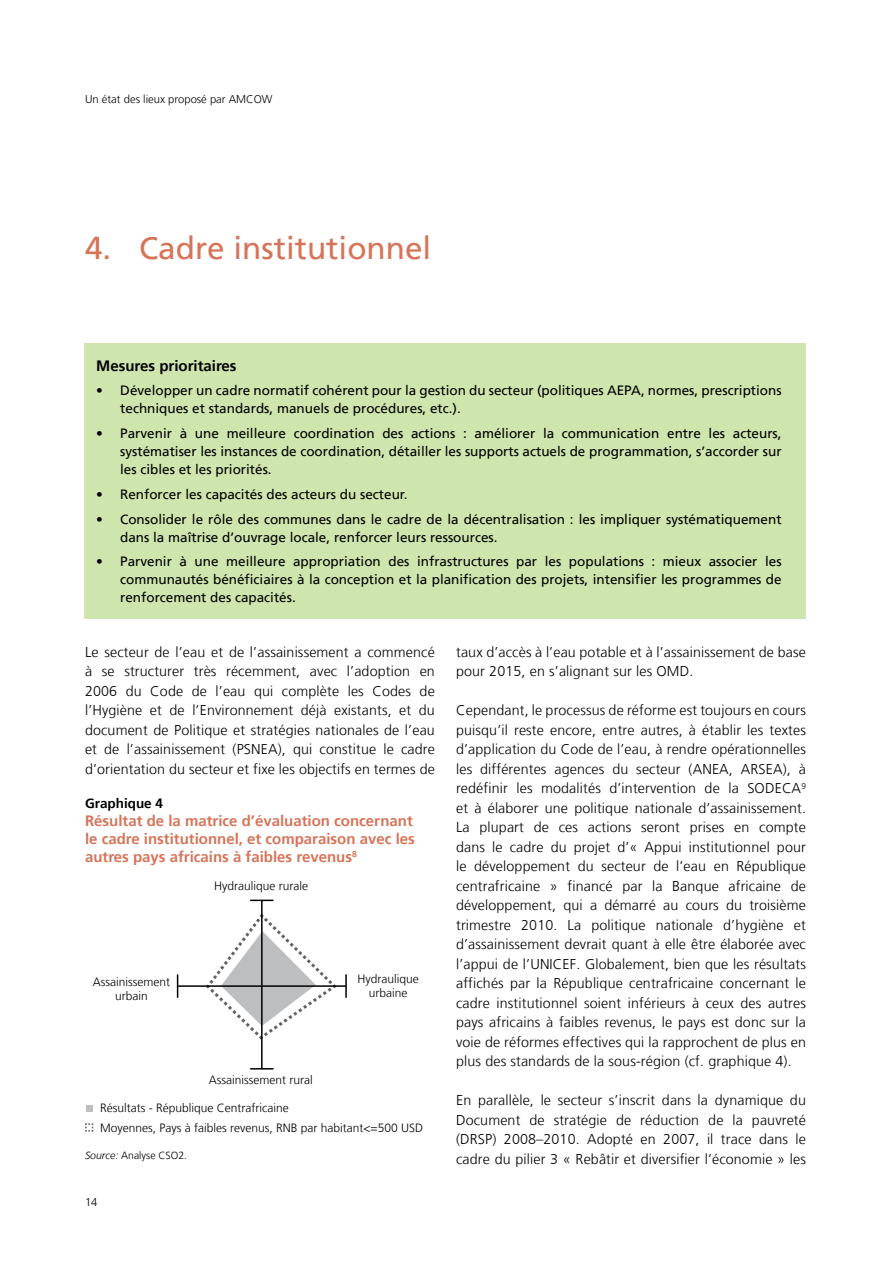
<style>
.page{position:relative;width:891px;height:1269px;background:#fff}
.page>*{position:absolute;margin:0;border:0;box-sizing:border-box;transform-origin:0 0}
.t1{font:31.5px "Frutiger LT";color:#d67459}
.t2{font:700 15px/18px "Frutiger 65";color:#d67459}
.t3{font:700 15px "Frutiger 65";color:#000}
.t4{font:300 14.25px/19.5px "Frutiger LT";letter-spacing:.01em;color:#000;text-align:justify}
.t5{font:13.5px/18px "Frutiger LT";color:#000}
.t6{font:700 13.5px "Frutiger 65";color:#000}
.t7{font:300 12px/14.4px "Frutiger LT";color:#000;text-align:center}
.t8{font:300 11.25px "Frutiger LT";color:#000}
.t9{font:300 10.5px "Frutiger LT";color:#000}
.s1{font-style:italic}
</style>
<div class="page">
<div style="left:86px;top:1105px;width:7px;height:6px;background:#bcbec0"></div>
<svg style="left:85px;top:1123px;width:9px;height:9px"></svg>
<svg style="left:206px;top:914px;width:130px;height:126px"></svg>
<svg style="left:250px;top:900px;width:24px;height:1px"></svg>
<hr style="left:261px;top:900px;width:2px;height:169px;background:#000">
<hr style="left:250px;top:1068px;width:24px;height:2px;background:#000">
<svg style="left:177px;top:974px;width:1px;height:24px"></svg>
<hr style="left:177px;top:985px;width:169px;height:2px;background:#000">
<hr style="left:345px;top:974px;width:2px;height:24px;background:#000">
<div style="left:85px;top:344px;width:721px;height:275px;background:#cfe5ae"></div>
<p class="t8" style="left:85px;top:93px;width:189px">Un état des lieux proposé par AMCOW</p>
<h1 class="t1" style="left:85px;top:229px;width:348px">4. Cadre institutionnel</h1>
<p class="t3" style="left:96px;top:357px;width:142px">Mesures prioritaires</p>
<p class="t5" style="left:120px;top:382px;width:663px;text-indent:-24px">• Développer un cadre normatif cohérent pour la gestion du secteur (politiques AEPA, normes, prescriptions techniques et standards, manuels de procédures, etc.).</p>
<p class="t5" style="left:120px;top:424px;width:663px;text-align:justify;text-indent:-24px">• Parvenir à une meilleure coordination des actions : améliorer la communication entre les acteurs, systématiser les instances de coordination, détailler les supports actuels de programmation, s’accorder sur les cibles et les priorités.</p>
<p class="t5" style="left:96px;top:485px;width:313px">• Renforcer les capacités des acteurs du secteur.</p>
<p class="t5" style="left:120px;top:510px;width:663px;text-indent:-24px">• Consolider le rôle des communes dans le cadre de la décentralisation : les impliquer systématiquement dans la maîtrise d’ouvrage locale, renforcer leurs ressources.</p>
<p class="t5" style="left:120px;top:553px;width:663px;text-align:justify;text-indent:-24px">• Parvenir à une meilleure appropriation des infrastructures par les populations : mieux associer les communautés bénéficiaires à la conception et la planification des projets, intensifier les programmes de renforcement des capacités.</p>
<p class="t4" style="left:85px;top:643px;width:351px">Le secteur de l’eau et de l’assainissement a commencé à se structurer très récemment, avec l’adoption en 2006 du Code de l’eau qui complète les Codes de l’Hygiène et de l’Environnement déjà existants, et du document de Politique et stratégies nationales de l’eau et de l’assainissement (PSNEA), qui constitue le cadre d’orientation du secteur et fixe les objectifs en termes de</p>
<p class="t4" style="left:456px;top:642px;width:351px">taux d’accès à l’eau potable et à l’assainissement de base pour 2015, en s’alignant sur les OMD.</p>
<p class="t4" style="left:456px;top:701px;width:351px">Cependant, le processus de réforme est toujours en cours puisqu’il reste encore, entre autres, à établir les textes d’application du Code de l’eau, à rendre opérationnelles les différentes agences du secteur (ANEA, ARSEA), à redéfinir les modalités d’intervention de la SODECA<sup>9 </sup>et à élaborer une politique nationale d’assainissement.<br>La plupart de ces actions seront prises en compte dans le cadre du projet d’« Appui institutionnel pour le développement du secteur de l’eau en République centrafricaine » financé par la Banque africaine de développement, qui a démarré au cours du troisième trimestre 2010. La politique nationale d’hygiène et d’assainissement devrait quant à elle être élaborée avec l’appui de l’UNICEF. Globalement, bien que les résultats affichés par la République centrafricaine concernant le cadre institutionnel soient inférieurs à ceux des autres pays africains à faibles revenus, le pays est donc sur la voie de réformes effectives qui la rapprochent de plus en plus des standards de la sous-région (cf. graphique 4).</p>
<p class="t4" style="left:456px;top:1091px;width:351px">En parallèle, le secteur s’inscrit dans la dynamique du Document de stratégie de réduction de la pauvreté (DRSP) 2008–2010. Adopté en 2007, il trace dans le cadre du pilier 3 « Rebâtir et diversifier l’économie » les</p>
<p class="t6" style="left:85px;top:795px;width:80px">Graphique 4</p>
<p class="t2" style="left:85px;top:811px;width:331px">Résultat de la matrice d’évaluation concernant le cadre institutionnel, et comparaison avec les autres pays africains à faibles revenus<sup>8</sup></p>
<p class="t7" style="left:214px;top:879px;width:96px">Hydraulique rurale</p>
<p class="t7" style="left:93px;top:974px;width:79px">Assainissement urbain</p>
<p class="t7" style="left:358px;top:972px;width:63px">Hydraulique urbaine</p>
<p class="t7" style="left:209px;top:1072px;width:106px">Assainissement rural</p>
<p class="t7" style="left:100px;top:1097px;width:325px;line-height:20.4px;text-align:left">Résultats - République Centrafricaine<br>Moyennes, Pays à faibles revenus, RNB par habitant&lt;=500 USD</p>
<p class="t9" style="left:85px;top:1149px;width:104px"><span class="s1">Source:</span> Analyse CSO2.</p>
<p class="t8" style="left:85px;top:1195px;width:14px">14</p>
</div>
